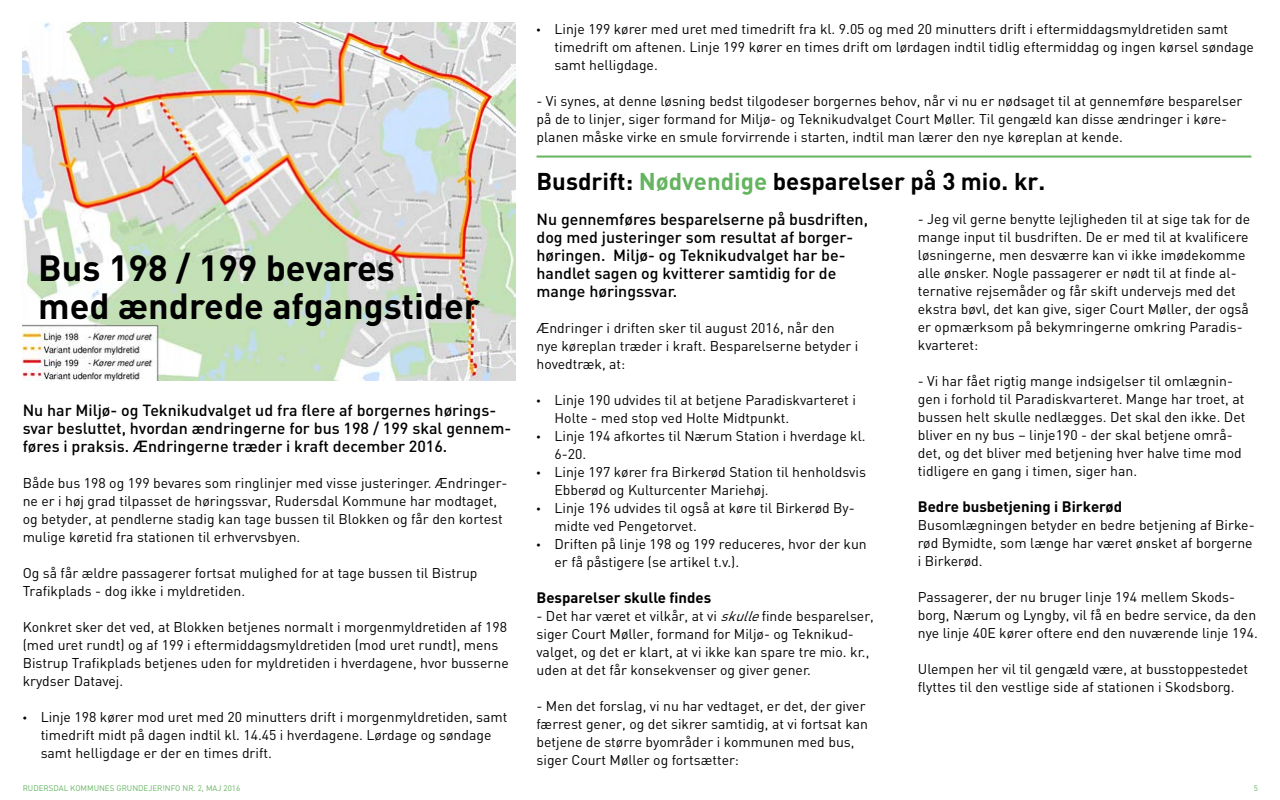
<style>
.page{position:relative;width:1280px;height:800px;background:#fff}
.page>*{position:absolute;margin:0;border:0;box-sizing:border-box;transform-origin:0 0}
.t1{font:700 36px/38px "DIN";color:#000}
.t2{font:700 24px "DIN";color:#000}
.t3{font:500 16px/18px "DIN";color:#000}
.t4{font:700 15px "DIN";color:#000}
.t5{font:14px/18px "DIN";color:#000}
.t6{font:8px "DIN";color:#65b460}
.s1{font-family:"Times New Roman";font-size:12px}
.s2{color:#65b460}
.s3{font-style:italic}
</style>
<div class="page">
<img style="left:23px;top:23px;width:492px;height:357px">
<hr style="left:537px;top:156px;width:714px;height:2px;background:#65b460">
<h1 class="t1" style="left:38px;top:248px;width:443px">Bus 198 / 199 bevares<br>med ændrede afgangstider</h1>
<p class="t3" style="left:23px;top:400px;width:490px">Nu har Miljø- og Teknikudvalget ud fra flere af borgernes hørings&shy;svar besluttet, hvordan ændringerne for bus 198 / 199 skal gennem&shy;føres i praksis. Ændringerne træder i kraft december 2016.</p>
<p class="t5" style="left:23px;top:473px;width:486px">Både bus 198 og 199 bevares som ringlinjer med visse justeringer. Ændringer&shy;ne er i høj grad tilpasset de høringssvar, Rudersdal Kommune har modtaget, og betyder, at pendlerne stadig kan tage bussen til Blokken og får den kortest mulige køretid fra stationen til erhvervsbyen.</p>
<p class="t5" style="left:23px;top:563px;width:456px">Og så får ældre passagerer fortsat mulighed for at tage bussen til Bistrup<br>Trafikplads - dog ikke i myldretiden.</p>
<p class="t5" style="left:23px;top:617px;width:488px">Konkret sker det ved, at Blokken betjenes normalt i morgenmyldretiden af 198 (med uret rundt) og af 199 i eftermiddagsmyldretiden (mod uret rundt), mens Bistrup Trafikplads betjenes uden for myldretiden i hverdagene, hvor busserne krydser Datavej.</p>
<p class="t5" style="left:41px;top:707px;width:468px;text-indent:-18px"><span class="s1">•</span> Linje 198 kører mod uret med 20 minutters drift i morgenmyldretiden, samt timedrift midt på dagen indtil kl. 14.45 i hverdagene. Lørdage og søndage samt helligdage er der en times drift.</p>
<p class="t5" style="left:555px;top:20px;width:701px;text-indent:-18px"><span class="s1">•</span> Linje 199 kører med uret med timedrift fra kl. 9.05 og med 20 minutters drift i eftermiddagsmyldretiden samt timedrift om aftenen. Linje 199 kører en times drift om lørdagen indtil tidlig eftermiddag og ingen kørsel søndage samt helligdage.</p>
<p class="t5" style="left:537px;top:92px;width:707px">- Vi synes, at denne løsning bedst tilgodeser borgernes behov, når vi nu er nødsaget til at gennemføre besparelser på de to linjer, siger formand for Miljø- og Teknikudvalget Court Møller. Til gengæld kan disse ændringer i køre&shy;planen måske virke en smule forvirrende i starten, indtil man lærer den nye køreplan at kende.</p>
<h2 class="t2" style="left:537px;top:165px;width:510px">Busdrift: <span class="s2">Nødvendige</span> besparelser på 3 mio. kr.</h2>
<p class="t5" style="left:918px;top:209px;width:334px">- Jeg vil gerne benytte lejligheden til at sige tak for de mange input til busdriften. De er med til at kvalificere løsningerne, men desværre kan vi ikke imødekomme alle ønsker. Nogle passagerer er nødt til at finde al&shy;ternative rejsemåder og får skift undervejs med det ekstra bøvl, det kan give, siger Court Møller, der også er opmærksom på bekymringerne omkring Paradis&shy;kvarteret:</p>
<p class="t5" style="left:918px;top:371px;width:329px">- Vi har fået rigtig mange indsigelser til omlægnin&shy;gen i forhold til Paradiskvarteret. Mange har troet, at bussen helt skulle nedlægges. Det skal den ikke. Det bliver en ny bus – linje190 - der skal betjene områ&shy;det, og det bliver med betjening hver halve time mod tidligere en gang i timen, siger han.</p>
<p class="t4" style="left:918px;top:496px;width:206px">Bedre busbetjening i Birkerød</p>
<p class="t5" style="left:918px;top:515px;width:338px">Busomlægningen betyder en bedre betjening af Birke&shy;rød Bymidte, som længe har været ønsket af borgerne i Birkerød.</p>
<p class="t5" style="left:918px;top:587px;width:341px">Passagerer, der nu bruger linje 194 mellem Skods&shy;borg, Nærum og Lyngby, vil få en bedre service, da den nye linje 40E kører oftere end den nuværende linje 194.</p>
<p class="t5" style="left:918px;top:659px;width:332px">Ulempen her vil til gengæld være, at busstoppestedet flyttes til den vestlige side af stationen i Skodsborg.</p>
<p class="t3" style="left:537px;top:210px;width:333px">Nu gennemføres besparelserne på busdriften, dog med justeringer som resultat af borger&shy;høringen. Miljø- og Teknikudvalget har be&shy;handlet sagen og kvitterer samtidig for de mange høringssvar.</p>
<p class="t5" style="left:537px;top:319px;width:323px">Ændringer i driften sker til august 2016, når den nye køreplan træder i kraft. Besparelserne betyder i hovedtræk, at:</p>
<p class="t5" style="left:555px;top:391px;width:303px;text-indent:-18px"><span class="s1">•</span> Linje 190 udvides til at betjene Paradiskvarteret i<br>Holte - med stop ved Holte Midtpunkt.</p>
<p class="t5" style="left:555px;top:427px;width:313px;text-indent:-18px"><span class="s1">•</span> Linje 194 afkortes til Nærum Station i hverdage kl.<br>6-20.</p>
<p class="t5" style="left:555px;top:463px;width:313px;text-indent:-18px"><span class="s1">•</span> Linje 197 kører fra Birkerød Station til henholdsvis<br>Ebberød og Kulturcenter Mariehøj.</p>
<p class="t5" style="left:555px;top:499px;width:302px;text-indent:-18px"><span class="s1">•</span> Linje 196 udvides til også at køre til Birkerød By&shy;midte ved Pengetorvet.</p>
<p class="t5" style="left:555px;top:535px;width:314px;text-indent:-18px"><span class="s1">•</span> Driften på linje 198 og 199 reduceres, hvor der kun er få påstigere (se artikel t.v.).</p>
<p class="t4" style="left:537px;top:588px;width:176px">Besparelser skulle findes</p>
<p class="t5" style="left:537px;top:607px;width:339px">- Det har været et vilkår, at vi <span class="s3">skulle</span>finde besparelser, siger Court Møller, formand for Miljø- og Teknikud&shy;valget, og det er klart, at vi ikke kan spare tre mio. kr., uden at det får konsekvenser og giver gener.</p>
<p class="t5" style="left:537px;top:697px;width:333px">- Men det forslag, vi nu har vedtaget, er det, der giver færrest gener, og det sikrer samtidig, at vi fortsat kan betjene de større byområder i kommunen med bus, siger Court Møller og fortsætter:</p>
<p class="t6" style="left:23px;top:783px;width:219px">RUDERSDAL KOMMUNES GRUNDEJER!NFO NR. 2, MAJ 2016</p>
<p class="t6" style="left:1254px;top:783px;width:6px">5</p>
</div>
